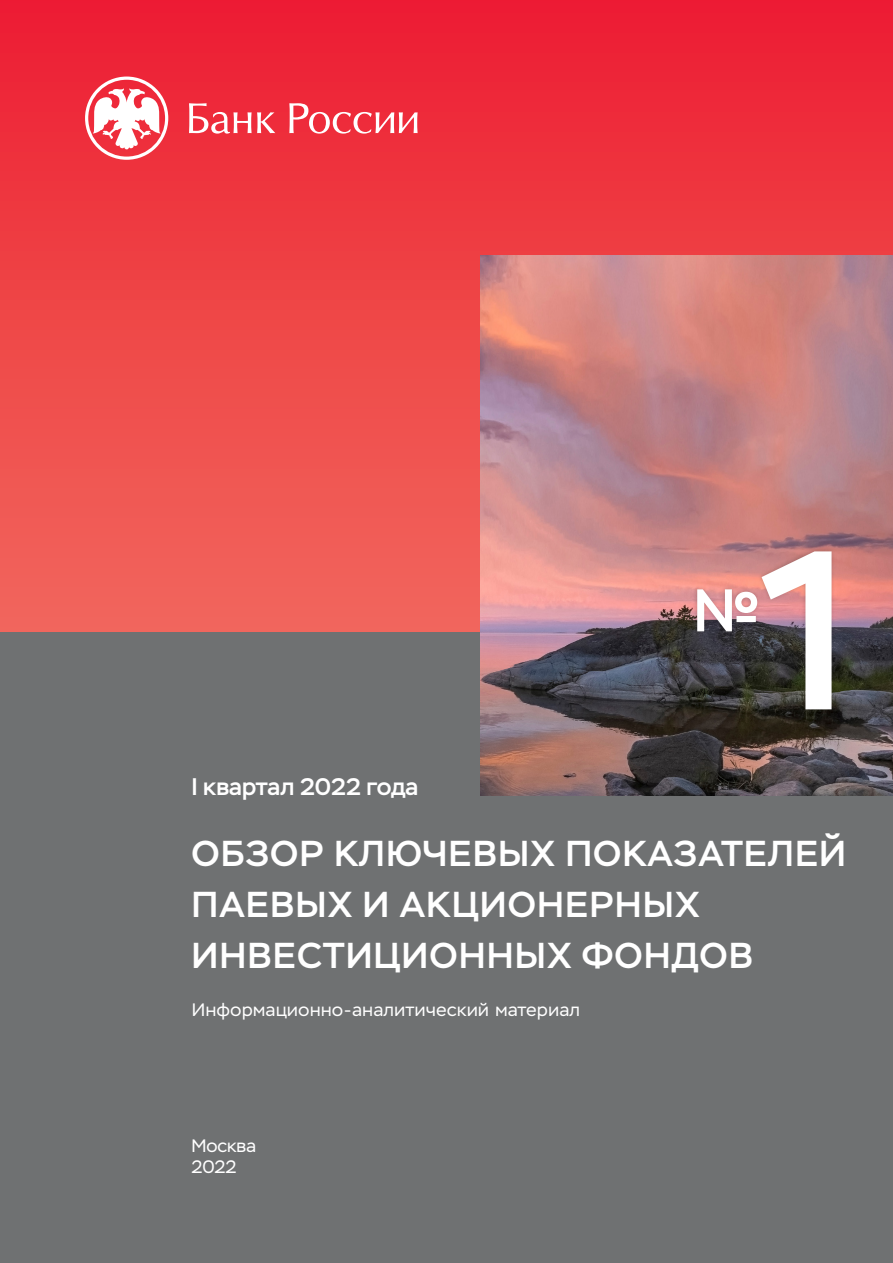
<style>
.page{position:relative;width:893px;height:1263px;background:#fff}
.page>*{position:absolute;margin:0;border:0;box-sizing:border-box;transform-origin:0 0}
.Текст{font:500 225px "Stem";color:#fff}
.Текст-2{font:500 60px "Stem";color:#fff}
.Текст-3{font:500 36px/51px "Stem";letter-spacing:.03em;color:#fff}
.Текст-4{font:500 24px "Stem";color:#fff}
.Текст-5{font:18px "Stem Text";color:#fff}
.Текст-6{font:18px "Stem";color:#fff}
</style>
<div class="page">
<div style="left:0;top:631px;width:893px;height:632px;background:#6f7172"></div>
<div style="left:0;top:0;width:893px;height:631px;background:linear-gradient(to bottom,#ed1e32,#f1695d)"></div>
<svg style="left:85px;top:77px;width:83px;height:83px"></svg>
<svg style="left:189px;top:103px;width:86px;height:31px"></svg>
<svg style="left:289px;top:103px;width:129px;height:31px"></svg>
<img style="left:480px;top:255px;width:413px;height:540px">
<div style="left:692px;top:547px;width:144px;height:166px;background:#231f20;opacity:.25"></div>
<p class="Текст" style="left:761px;top:493px;width:91px">1</p>
<p class="Текст-2" style="left:693px;top:574px;width:70px">№</p>
<p class="Текст-4" style="left:191px;top:772px;width:228px">I квартал 2022 года</p>
<p class="Текст-3" style="left:192px;top:828px;width:656px">ОБЗОР КЛЮЧЕВЫХ ПОКАЗАТЕЛЕЙ<br>ПАЕВЫХ И АКЦИОНЕРНЫХ<br>ИНВЕСТИЦИОННЫХ ФОНДОВ</p>
<p class="Текст-5" style="left:191px;top:999px;width:390px">Информационно-аналитический материал</p>
<p class="Текст-6" style="left:191px;top:1135px;width:66px">Москва</p>
<p class="Текст-6" style="left:191px;top:1156px;width:47px">2022</p>
</div>
